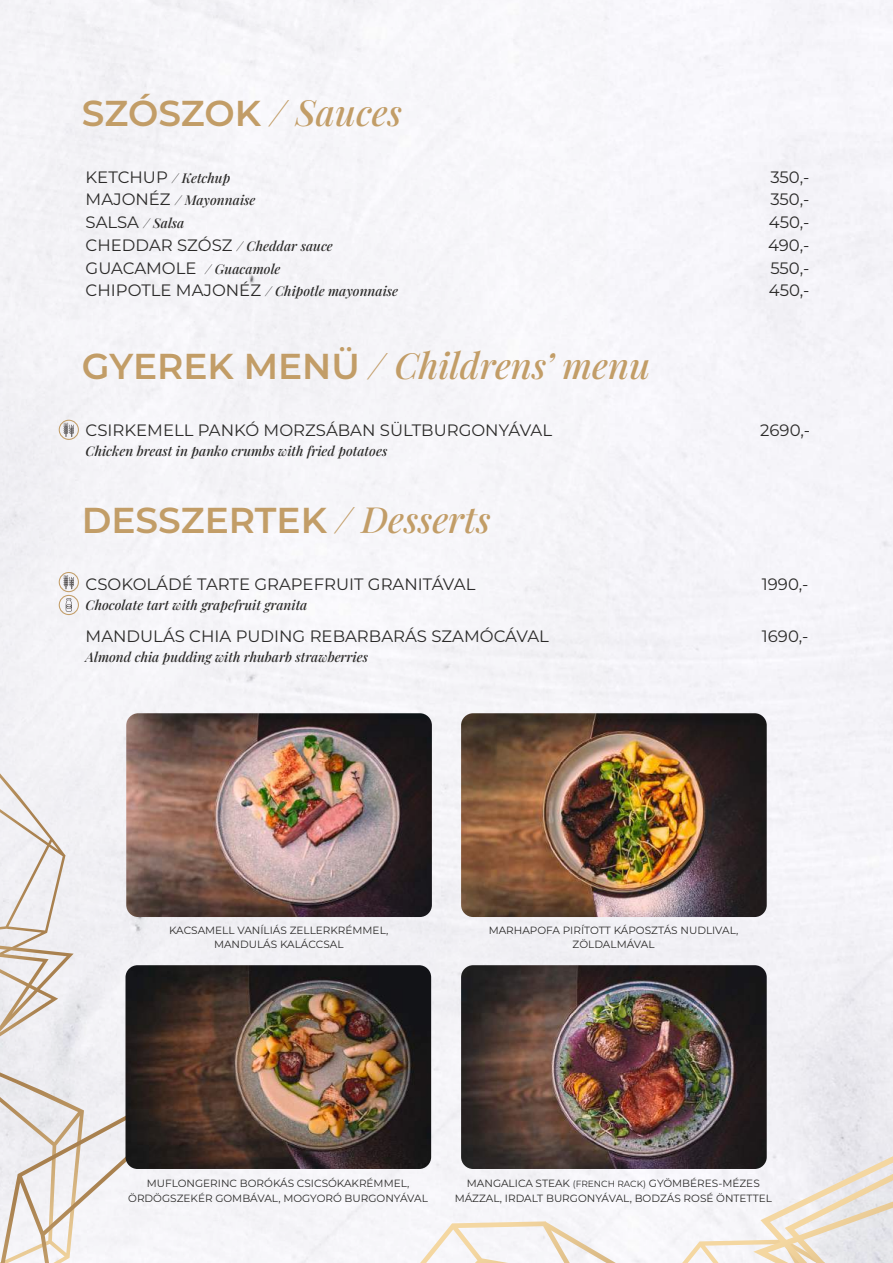
<style>
.page{position:relative;width:893px;height:1263px;background:#fff}
.page>*{position:absolute;margin:0;border:0;box-sizing:border-box;transform-origin:0 0}
.t1{font:600 36px "Montserrat";color:#c29d67}
.t2{font:italic 500 36px "Playfair Display";color:#c29d67}
.t3{font:16.5px/22.8px "Montserrat";color:#2b2a29;text-align:justify}
.t4{font:italic 500 13.5px/22.8px "Playfair Display";color:#2b2a29}
.t5{font:10.5px/14.5px "Montserrat";color:#2b2a29;text-align:center}
.s1{font-family:"Playfair Display";font-weight:500;font-style:italic}
.s2{font-family:"Montserrat";font-weight:400;font-style:normal;font-size:16.5px}
.s3{font-family:"Montserrat";font-weight:600;font-style:normal}
.s4{font-size:9px}
</style>
<div class="page">
<svg style="left:0;top:772px;width:177px;height:491px"></svg>
<svg style="left:341px;top:1080px;width:552px;height:183px"></svg>
<svg style="left:64px;top:575px;width:10px;height:14px"></svg>
<div style="left:59px;top:572px;width:20px;height:20px;border:1px solid #c29d67;border-radius:50%"></div>
<svg style="left:66px;top:598px;width:6px;height:14px"></svg>
<div style="left:59px;top:595px;width:20px;height:20px;border:1px solid #c29d67;border-radius:50%"></div>
<svg style="left:64px;top:423px;width:10px;height:14px"></svg>
<div style="left:59px;top:420px;width:20px;height:20px;border:1px solid #c29d67;border-radius:50%"></div>
<img style="left:126px;top:713px;width:306px;height:204px;border-radius:12px">
<img style="left:461px;top:713px;width:306px;height:204px;border-radius:12px">
<img style="left:461px;top:965px;width:306px;height:204px;border-radius:12px">
<img style="left:125px;top:965px;width:306px;height:204px;border-radius:12px">
<h1 class="t1" style="left:82px;top:91px;width:322px">SZÓSZOK <span class="s1">/ Sauces</span></h1>
<p class="t4" style="left:86px;top:166px;width:314px"><span class="s2">KETCHUP</span> / Ketchup<br><span class="s2">MAJONÉZ</span> / Mayonnaise<br><span class="s2">SALSA</span> / Salsa<br><span class="s2">CHEDDAR SZÓSZ</span> / Cheddar sauce<br><span class="s2">GUACAMOLE</span> / Guacamole<br><span class="s2">CHIPOTLE MAJONÉZ</span> / Chipotle mayonnaise</p>
<h2 class="t3" style="left:768px;top:165px;width:43px">350,- 350,- 450,- 490,- 550,- 450,-</h2>
<h1 class="t2" style="left:82px;top:340px;width:570px"><span class="s3">GYEREK MENÜ</span> / Childrens’ menu</h1>
<h2 class="t3" style="left:86px;top:419px;width:468px">CSIRKEMELL PANKÓ MORZSÁBAN SÜLTBURGONYÁVAL</h2>
<p class="t4" style="left:86px;top:439px;width:303px">Chicken breast in panko crumbs with fried potatoes</p>
<h1 class="t1" style="left:82px;top:498px;width:410px">DESSZERTEK <span class="s1">/ Desserts</span></h1>
<h2 class="t3" style="left:86px;top:573px;width:391px">CSOKOLÁDÉ TARTE GRAPEFRUIT GRANITÁVAL</h2>
<p class="t4" style="left:86px;top:593px;width:223px">Chocolate tart with grapefruit granita</p>
<h2 class="t3" style="left:86px;top:625px;width:465px">MANDULÁS CHIA PUDING REBARBARÁS SZAMÓCÁVAL</h2>
<p class="t4" style="left:86px;top:645px;width:284px">Almond chia pudding with rhubarb strawberries</p>
<h2 class="t3" style="left:760px;top:419px;width:51px">2690,-</h2>
<h2 class="t3" style="left:762px;top:573px;width:48px">1990,-</h2>
<h2 class="t3" style="left:762px;top:625px;width:48px">1690,-</h2>
<p class="t5" style="left:169px;top:923px;width:221px">KACSAMELL VANÍLIÁS ZELLERKRÉMMEL,<br>MANDULÁS KALÁCCSAL</p>
<p class="t5" style="left:489px;top:923px;width:251px">MARHAPOFA PIRÍTOTT KÁPOSZTÁS NUDLIVAL,<br>ZÖLDALMÁVAL</p>
<p class="t5" style="left:128px;top:1176px;width:301px">MUFLONGERINC BORÓKÁS CSICSÓKAKRÉMMEL,<br>ÖRDÖGSZEKÉR GOMBÁVAL, MOGYORÓ BURGONYÁVAL</p>
<p class="t5" style="left:455px;top:1176px;width:319px">MANGALICA STEAK <span class="s4">(FRENCH RACK)</span> GYÖMBÉRES-MÉZES<br>MÁZZAL, IRDALT BURGONYÁVAL, BODZÁS ROSÉ ÖNTETTEL</p>
</div>
